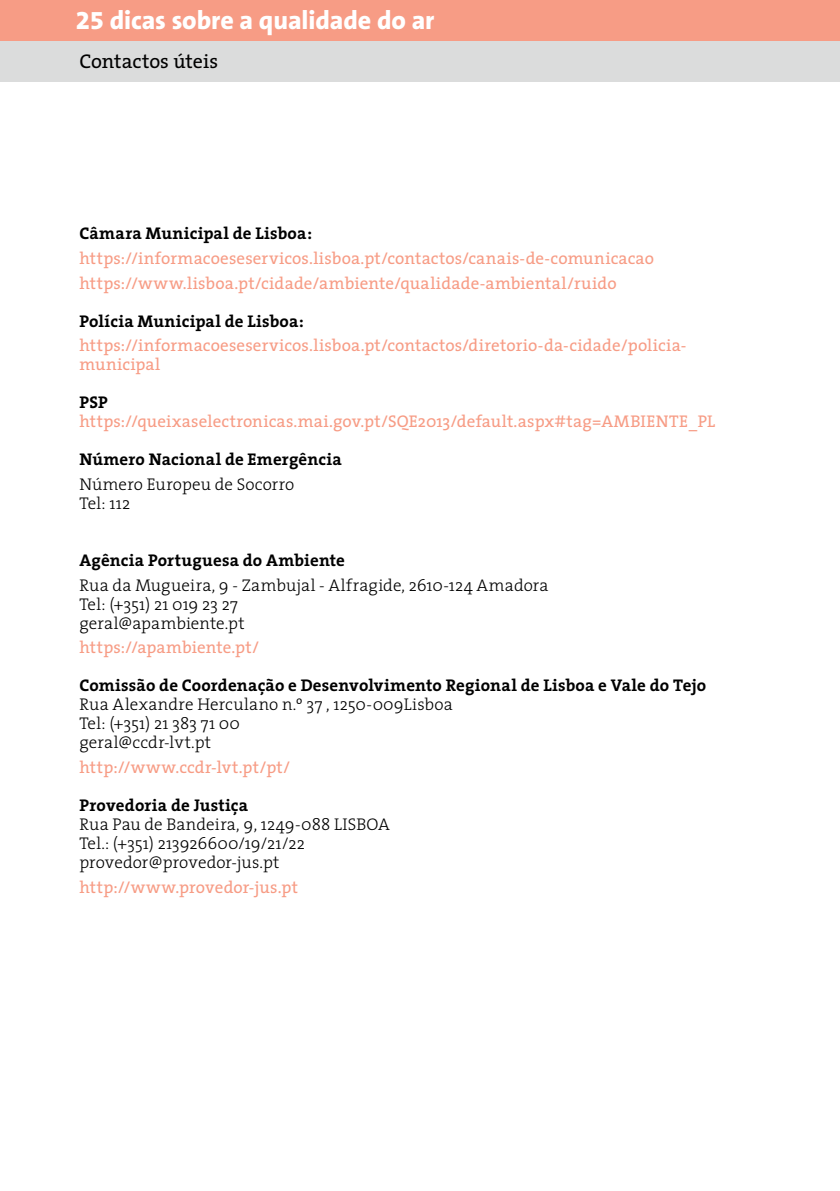
<style>
.page{position:relative;width:840px;height:1191px;background:#fff}
.page>*{position:absolute;margin:0;border:0;box-sizing:border-box;transform-origin:0 0}
.t1{font:800 26px "The Sans B8";letter-spacing:-.005em;color:#fff}
.t2{font:20px "The Serif";letter-spacing:-.005em;color:#000}
.t3{font:17px/24.6px "The Serif";letter-spacing:.01em;color:#f79c85}
.t4{font:300 17px/19px "The Serif";letter-spacing:.005em;color:#000}
.t5{font:700 17px "The Serif";letter-spacing:.01em;color:#000}
</style>
<div class="page">
<div style="left:0;top:41px;width:839px;height:41px;background:#dbdcdc"></div>
<div style="left:0;top:0;width:839px;height:41px;background:#f79c85"></div>
<h1 class="t1" style="left:76px;top:6px;width:360px">25 dicas sobre a qualidade do ar</h1>
<p class="t2" style="left:79px;top:45px;width:140px">Contactos úteis</p>
<p class="t5" style="left:79px;top:219px;width:234px">Câmara Municipal de Lisboa:</p>
<p class="t3" style="left:79px;top:245px;width:576px">https://informacoeseservicos.lisboa.pt/contactos/canais-de-comunicacao https://www.lisboa.pt/cidade/ambiente/qualidade-ambiental/ruido</p>
<p class="t5" style="left:79px;top:306px;width:226px">Polícia Municipal de Lisboa:</p>
<p class="t3" style="left:79px;top:335px;width:606px;line-height:19px">https://informacoeseservicos.lisboa.pt/contactos/diretorio-da-cidade/policia&shy;municipal</p>
<p class="t5" style="left:79px;top:388px;width:30px">PSP</p>
<p class="t3" style="left:79px;top:409px;width:636px">https://queixaselectronicas.mai.gov.pt/SQE2013/default.aspx#tag=AMBIENTE_PL</p>
<p class="t5" style="left:79px;top:445px;width:264px">Número Nacional de Emergência</p>
<p class="t4" style="left:79px;top:474px;width:216px">Número Europeu de Socorro<br>Tel: 112</p>
<p class="t5" style="left:79px;top:546px;width:267px">Agência Portuguesa do Ambiente</p>
<p class="t4" style="left:79px;top:575px;width:470px">Rua da Mugueira, 9 - Zambujal - Alfragide, 2610-124 Amadora<br>Tel: (+351) 21 019 23 27<br>geral@apambiente.pt</p>
<p class="t3" style="left:79px;top:635px;width:181px">https://apambiente.pt/</p>
<p class="t5" style="left:79px;top:671px;width:628px">Comissão de Coordenação e Desenvolvimento Regional de Lisboa e Vale do Tejo</p>
<p class="t4" style="left:79px;top:694px;width:374px">Rua Alexandre Herculano n.º 37 , 1250-009Lisboa<br>Tel: (+351) 21 383 71 00<br>geral@ccdr-lvt.pt</p>
<p class="t3" style="left:79px;top:754px;width:212px">http://www.ccdr-lvt.pt/pt/</p>
<p class="t5" style="left:79px;top:791px;width:170px">Provedoria de Justiça</p>
<p class="t4" style="left:79px;top:814px;width:312px">Rua Pau de Bandeira, 9, 1249-088 LISBOA<br>Tel.: (+351) 213926600/19/21/22 provedor@provedor-jus.pt</p>
<p class="t3" style="left:79px;top:874px;width:220px">http://www.provedor-jus.pt</p>
</div>
